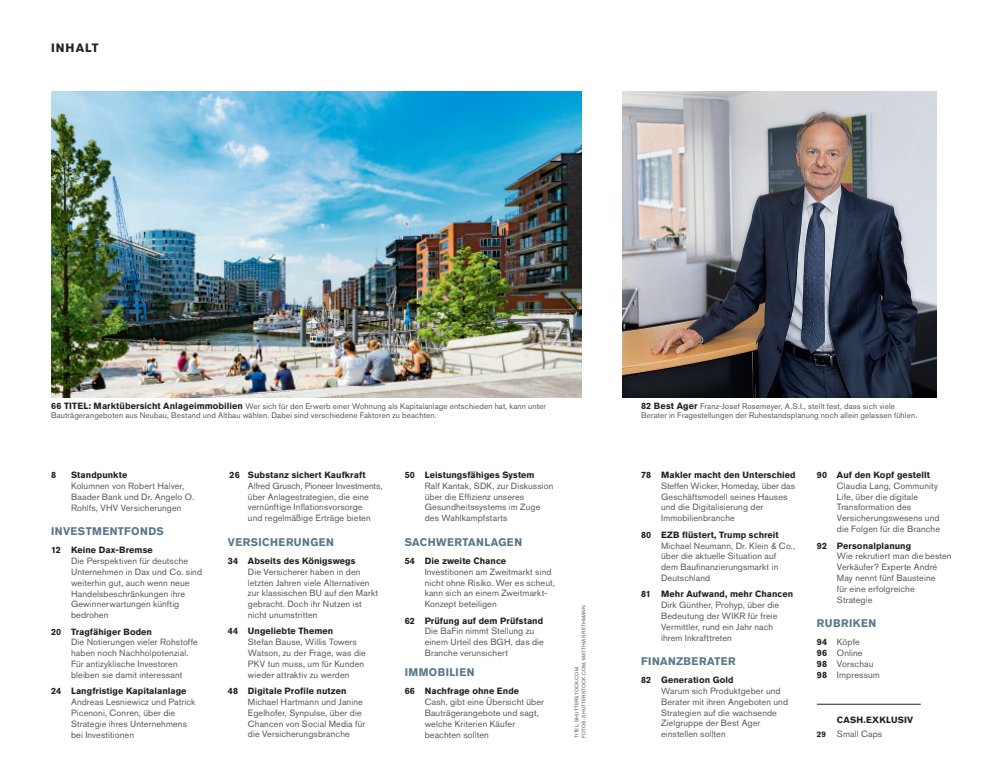
<style>
.page{position:relative;width:990px;height:783px;background:#fff}
.page>*{position:absolute;margin:0;border:0;box-sizing:border-box;transform-origin:0 0}
.t1{font:700 12px "Akzidenz Grotesk BQ";letter-spacing:.085em;color:#231f20}
.t2{font:700 11px "Akzidenz Grotesk BQ";letter-spacing:.04em;color:#59778a}
.t3{font:9px/10.8px "Akzidenz Grotesk BQ";letter-spacing:.01em;color:#57585a}
.t4{font:700 9px/13.8px "Akzidenz Grotesk BQ";letter-spacing:.01em;color:#231f20}
.t5{font:8px/9.5px "Akzidenz Grotesk BQ";letter-spacing:.015em;color:#57585a}
.t6{font:5px/7px "Akzidenz Grotesk BQ";letter-spacing:.035em;color:#57585a}
.s1{font-weight:700;font-size:9px;color:#231f20}
.s2{font-weight:700;color:#231f20}
.s3{font-size:8px}
.s4{font-weight:400;color:#57585a}
</style>
<div class="page">
<img style="left:51px;top:91px;width:530px;height:306px">
<img style="left:622px;top:91px;width:313px;height:306px">
<hr style="left:816px;top:703px;width:104px;height:1px;background:#231f20">
<h1 class="t1" style="left:51px;top:40px;width:49px">INHALT</h1>
<p class="t5" style="left:51px;top:401px;width:496px"><span class="s1">66 TITEL: Marktübersicht Anlageimmobilien</span> Wer sich für den Erwerb einer Wohnung als Kapitalanlage entschieden hat, kann unter<br>Bauträgerangeboten aus Neubau, Bestand und Altbau wählen. Dabei sind verschiedene Faktoren zu beachten.</p>
<p class="t5" style="left:641px;top:401px;width:277px"><span class="s1">82 Best Ager</span> Franz-Josef Rosemeyer, A.S.I., stellt fest, dass sich viele<br>Berater in Fragestellungen der Ruhestandsplanung noch allein gelassen fühlen.</p>
<p class="t4" style="left:51px;top:468px;width:7px">8</p>
<p class="t4" style="left:71px;top:468px;width:58px">Standpunkte</p>
<p class="t3" style="left:71px;top:480px;width:125px">Kolumnen von Robert Halver,<br>Baader Bank und Dr. Angelo O.<br>Rohlfs, VHV Versicherungen</p>
<p class="t2" style="left:51px;top:524px;width:114px">INVESTMENTFONDS</p>
<p class="t4" style="left:51px;top:543px;width:103px">12 Keine Dax-Bremse</p>
<p class="t3" style="left:71px;top:555px;width:133px">Die Perspektiven für deutsche<br>Unternehmen in Dax und Co. sind weiterhin gut, auch wenn neue<br>Handelsbeschränkungen ihre<br>Gewinnerwartungen künftig bedrohen</p>
<p class="t4" style="left:51px;top:624px;width:102px">20 Tragfähiger Boden</p>
<p class="t3" style="left:71px;top:636px;width:128px">Die Notierungen vieler Rohstoffe haben noch Nachholpotenzial.<br>Für antizyklische Investoren bleiben sie damit interessant</p>
<p class="t4" style="left:51px;top:684px;width:137px">24 Langfristige Kapitalanlage</p>
<p class="t3" style="left:71px;top:696px;width:126px">Andreas Lesniewicz und Patrick<br>Picenoni, Conren, über die<br>Strategie ihres Unternehmens bei Investitionen</p>
<p class="t4" style="left:229px;top:468px;width:137px">26 Substanz sichert Kaufkraft</p>
<p class="t3" style="left:248px;top:480px;width:136px">Alfred Grusch, Pioneer Investments, über Anlagestrategien, die eine vernünftige Inflationsvorsorge<br>und regelmäßige Erträge bieten</p>
<p class="t2" style="left:228px;top:535px;width:108px">VERSICHERUNGEN</p>
<p class="t4" style="left:228px;top:553px;width:129px">34 Abseits des Königswegs</p>
<p class="t3" style="left:248px;top:566px;width:132px">Die Versicherer haben in den letzten Jahren viele Alternativen zur klassischen BU auf den Markt gebracht. Doch ihr Nutzen ist nicht unumstritten</p>
<p class="t4" style="left:228px;top:624px;width:107px">44 Ungeliebte Themen</p>
<p class="t3" style="left:248px;top:636px;width:119px">Stefan Bause, Willis Towers<br>Watson, zu der Frage, was die<br>PKV tun muss, um für Kunden wieder attraktiv zu werden</p>
<p class="t4" style="left:228px;top:684px;width:120px">48 Digitale Profile nutzen</p>
<p class="t3" style="left:248px;top:696px;width:119px">Michael Hartmann und Janine<br>Egelhofer, Synpulse, über die<br>Chancen von Social Media für die Versicherungsbranche</p>
<p class="t4" style="left:404px;top:468px;width:131px">50 Leistungsfähiges System</p>
<p class="t3" style="left:424px;top:480px;width:130px">Ralf Kantak, SDK, zur Diskussion über die Effizienz unseres<br>Gesundheitssystems im Zuge des Wahlkampfstarts</p>
<p class="t2" style="left:404px;top:535px;width:119px">SACHWERTANLAGEN</p>
<p class="t4" style="left:404px;top:553px;width:103px">54 Die zweite Chance</p>
<p class="t3" style="left:424px;top:566px;width:132px">Investitionen am Zweitmarkt sind nicht ohne Risiko. Wer es scheut, kann sich an einem Zweitmarkt-<br>Konzept beteiligen</p>
<p class="t4" style="left:404px;top:613px;width:140px">62 Prüfung auf dem Prüfstand</p>
<p class="t3" style="left:424px;top:625px;width:121px">Die BaFin nimmt Stellung zu einem Urteil des BGH, das die<br>Branche verunsichert</p>
<p class="t2" style="left:404px;top:666px;width:71px">IMMOBILIEN</p>
<p class="t4" style="left:404px;top:684px;width:116px">66 Nachfrage ohne Ende</p>
<p class="t3" style="left:424px;top:696px;width:121px">Cash. gibt eine Übersicht über<br>Bauträgerangebote und sagt, welche Kriterien Käufer beachten sollten</p>
<p class="t6" style="left:573px;top:737px;width:134px;rotate:-90deg">TITEL: SHUTTERSTOCK.COM<br>FOTOS: SHUTTERSTOCK.COM, MATTHIAS RETHMANN</p>
<p class="t4" style="left:641px;top:468px;width:156px">78 Makler macht den Unterschied</p>
<p class="t3" style="left:661px;top:480px;width:135px">Steffen Wicker, Homeday, über das<br>Geschäftsmodell seines Hauses und die Digitalisierung der<br>Immobilienbranche</p>
<p class="t4" style="left:641px;top:527px;width:139px">80 EZB flüstert, Trump schreit</p>
<p class="t3" style="left:661px;top:539px;width:135px">Michael Neumann, Dr. Klein &amp; Co., über die aktuelle Situation auf dem Baufinanzierungsmarkt in<br>Deutschland</p>
<p class="t4" style="left:641px;top:587px;width:154px">81 Mehr Aufwand, mehr Chancen</p>
<p class="t3" style="left:661px;top:599px;width:120px">Dirk Günther, Prohyp, über die<br>Bedeutung der WIKR für freie<br>Vermittler, rund ein Jahr nach ihrem Inkrafttreten</p>
<p class="t2" style="left:641px;top:654px;width:96px">FINANZBERATER</p>
<p class="t4" style="left:641px;top:672px;width:94px">82 Generation Gold</p>
<p class="t3" style="left:661px;top:685px;width:128px">Warum sich Produktgeber und<br>Berater mit ihren Angeboten und<br>Strategien auf die wachsende<br>Zielgruppe der Best Ager einstellen sollten</p>
<p class="t4" style="left:816px;top:468px;width:115px">90 Auf den Kopf gestellt</p>
<p class="t3" style="left:836px;top:480px;width:105px">Claudia Lang, Community<br>Life, über die digitale<br>Transformation des<br>Versicherungswesens und die Folgen für die Branche</p>
<p class="t4" style="left:816px;top:538px;width:96px">92 Personalplanung</p>
<p class="t3" style="left:836px;top:550px;width:116px">Wie rekrutiert man die besten<br>Verkäufer? Experte André<br>May nennt fünf Bausteine<br>für eine erfolgreiche<br>Strategie</p>
<p class="t2" style="left:816px;top:616px;width:61px">RUBRIKEN</p>
<p class="t3" style="left:816px;top:636px;width:64px"><span class="s2">94</span> Köpfe<br><span class="s2">96</span> Online<br><span class="s2">98</span> Vorschau<br><span class="s2">98</span> Impressum</p>
<p class="t4" style="left:816px;top:713px;width:98px;text-indent:20px">CASH.EXKLUSIV<br><span class="s3">29</span> <span class="s4">Small Caps</span></p>
</div>
